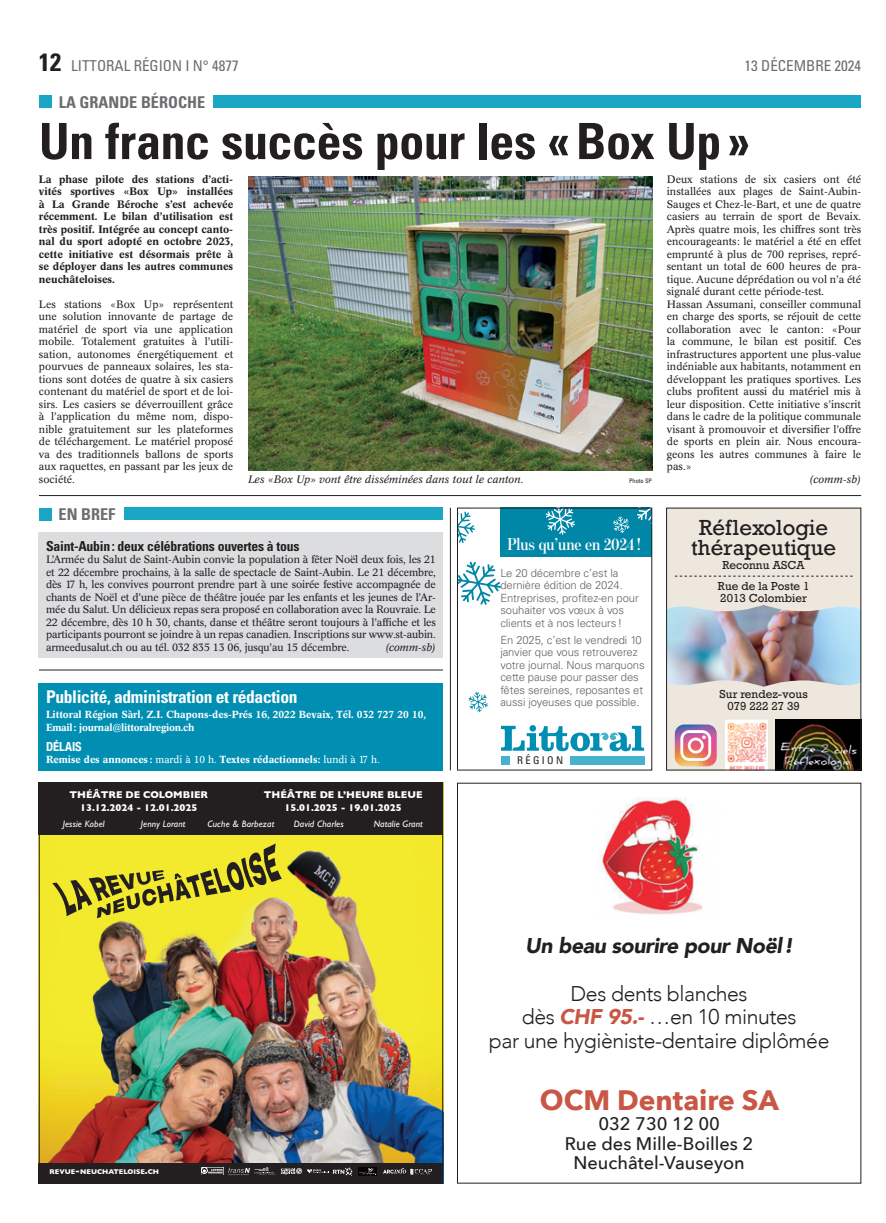
<style>
.page{position:relative;width:886px;height:1223px;background:#fff}
.page>*{position:absolute;margin:0;border:0;box-sizing:border-box;transform-origin:0 0}
.t1{font:700 condensed 50px "Univers";letter-spacing:-.01em;color:#231f20}
.t2{font:700 28.12px "Avenir Next";color:#c85746}
.t3{font:300 21.25px/23.8px "Avenir";letter-spacing:-.02em;color:#231f20;text-align:center}
.t4{font:italic 900 21.25px "Avenir";letter-spacing:-.02em;color:#231f20}
.t5{font:20.5px/19.2px "Rockwell";color:#231f20;text-align:center}
.t6{font:500 18.12px/19.8px "Avenir Next";color:#231f20;text-align:center}
.t7{font:700 condensed 17.5px "Univers";letter-spacing:-.02em;color:#fff}
.t8{font:600 17.5px "Benton Mod Disp Cond";color:#fff}
.t9{font:700 condensed 16.25px "Univers";color:#6c6d70}
.t10{font:condensed 15px "Univers";color:#6c6d70}
.t11{font:700 condensed 13.75px "Univers";letter-spacing:-.015em;color:#231f20}
.t12{font:700 condensed 12.5px "Helvetica Neue";color:#fff}
.t13{font:300 11.25px/12.5px "Univers LT Std";letter-spacing:-.01em;color:#636366}
.t14{font:10.88px/20.6px "Rockwell";color:#231f20;text-align:center}
.t15{font:10.62px/12.5px "Concorde BE";color:#231f20;text-align:justify}
.t16{font:500 10.62px/12.5px "Concorde BE";color:#231f20;text-align:justify}
.t17{font:italic 10.62px "Concorde BE";color:#231f20}
.t18{font:condensed 10.62px "Univers";letter-spacing:.22em;color:#231f20}
.t19{font:500 10.12px/12.5px "Concorde BE";color:#fff}
.t20{font:700 10px/12.5px "Gill Sans";color:#fff;text-align:center}
.t21{font:italic 9.38px "Gill Sans Std";letter-spacing:.01em;color:#fff}
.t22{font:700 7px "Gill Sans";color:#fff}
.t23{font:condensed 6.25px "Univers";color:#231f20}
.s1{font-weight:700;font-size:25px;color:#231f20}
.s2{font-weight:400}
.s3{font-size:10px}
.s4{font-weight:900;font-style:italic;color:#c85746}
</style>
<div class="page">
<div style="left:39px;top:95px;width:13px;height:13px;background:#1aa7c6"></div>
<div style="left:213px;top:95px;width:648px;height:13px;background:#1aa7c6"></div>
<img style="left:248px;top:176px;width:404px;height:294px">
<img style="left:41px;top:835px;width:400px;height:327px">
<div style="left:39px;top:1162px;width:404px;height:21px;background:#231f20"></div>
<div style="left:39px;top:783px;width:404px;height:52px;background:#231f20"></div>
<svg style="left:383px;top:1168px;width:23px;height:5px"></svg>
<svg style="left:201px;top:1167px;width:152px;height:8px"></svg>
<img style="left:359px;top:1167px;width:18px;height:8px">
<svg style="left:410px;top:1169px;width:20px;height:6px"></svg>
<img style="left:411px;top:1168px;width:21px;height:6px">
<svg style="left:52px;top:843px;width:230px;height:75px;background:#c8be2d"></svg>
<img style="left:600px;top:797px;width:103px;height:117px">
<hr style="left:39px;top:495px;width:822px;height:1px;background:#231f20">
<hr style="left:39px;top:669px;width:404px;height:1px;background:#231f20">
<div style="left:39px;top:508px;width:12px;height:12px;background:#1aa7c6"></div>
<div style="left:124px;top:508px;width:319px;height:12px;background:#1aa7c6"></div>
<div style="left:39px;top:533px;width:404px;height:125px;background:#dcdddf"></div>
<hr style="left:450px;top:508px;width:1px;height:262px;background:#231f20">
<div style="left:39px;top:683px;width:404px;height:87px;background:#008fb3"></div>
<div style="left:666px;top:508px;width:195px;height:262px;background:#ede7dd"></div>
<svg style="left:675px;top:576px;width:177px;height:1px"></svg>
<svg style="left:675px;top:724px;width:42px;height:42px;background:#d797a2"></svg>
<img style="left:775px;top:719px;width:84px;height:49px">
<img style="left:726px;top:719px;width:41px;height:49px">
<img style="left:668px;top:605px;width:191px;height:82px">
<div style="left:666px;top:508px;width:195px;height:262px;border:1px solid #231f20"></div>
<div style="left:500px;top:508px;width:152px;height:49px;background:#0086a6"></div>
<svg style="left:637px;top:510px;width:13px;height:11px"></svg>
<svg style="left:546px;top:510px;width:29px;height:24px"></svg>
<svg style="left:613px;top:516px;width:16px;height:17px"></svg>
<svg style="left:468px;top:691px;width:20px;height:21px"></svg>
<svg style="left:459px;top:561px;width:42px;height:44px"></svg>
<svg style="left:459px;top:511px;width:16px;height:32px"></svg>
<svg style="left:501px;top:725px;width:143px;height:26px"></svg>
<div style="left:501px;top:756px;width:8px;height:8px;background:#48b1cd"></div>
<div style="left:570px;top:756px;width:75px;height:8px;background:#48b1cd"></div>
<div style="left:457px;top:508px;width:195px;height:262px;border:1px solid #231f20"></div>
<h3 class="t10" style="left:39px;top:56px;width:201px"><span class="s1">12</span> LITTORAL RÉGION I N° 4877</h3>
<h3 class="t10" style="left:744px;top:56px;width:118px">13 DÉCEMBRE 2024</h3>
<h3 class="t9" style="left:59px;top:92px;width:148px">LA GRANDE BÉROCHE</h3>
<h1 class="t1" style="left:39px;top:111px;width:712px">Un franc succès pour les «Box Up»</h1>
<p class="t16" style="left:39px;top:173px;width:196px">La phase pilote des stations d’acti&shy;vités sportives «Box Up» installées à La Grande Béroche s’est achevée récemment. Le bilan d’utilisation est très positif. Intégrée au concept canto&shy;nal du sport adopté en octobre 2023, cette initiative est désormais prête à se déployer dans les autres communes neuchâteloises.</p>
<p class="t15" style="left:39px;top:298px;width:196px">Les stations «Box Up» représentent une solution innovante de partage de matériel de sport via une application mobile. Totalement gratuites à l’utili&shy;sation, autonomes énergétiquement et pourvues de panneaux solaires, les sta&shy;tions sont dotées de quatre à six casiers contenant du matériel de sport et de loi&shy;sirs. Les casiers se déverrouillent grâce à l’application du même nom, dispo&shy;nible gratuitement sur les plateformes de téléchargement. Le matériel proposé va des traditionnels ballons de sports aux raquettes, en passant par les jeux de société.</p>
<p class="t15" style="left:667px;top:173px;width:196px;text-align:left">Deux stations de six casiers ont été installées aux plages de Saint-Aubin-Sauges et Chez-le-Bart, et une de quatre casiers au terrain de sport de Bevaix.<br>Après quatre mois, les chiffres sont très encourageants: le matériel a été en effet emprunté à plus de 700 reprises, repré&shy;sentant un total de 600 heures de pra&shy;tique. Aucune déprédation ou vol n’a été signalé durant cette période-test.<br>Hassan Assumani, conseiller communal en charge des sports, se réjouit de cette collaboration avec le canton: «Pour la commune, le bilan est positif. Ces infrastructures apportent une plus-value indéniable aux habitants, notamment en développant les pratiques sportives. Les clubs profitent aussi du matériel mis à leur disposition. Cette initiative s’inscrit dans le cadre de la politique communale visant à promouvoir et diversifier l’offre de sports en plein air. Nous encoura&shy;geons les autres communes à faire le pas.»</p>
<p class="t17" style="left:248px;top:473px;width:277px">Les «Box Up» vont être disséminées dans tout le canton.</p>
<p class="t23" style="left:629px;top:476px;width:24px">Photo SP</p>
<p class="t17" style="left:809px;top:472px;width:53px">(comm-sb)</p>
<h3 class="t9" style="left:59px;top:504px;width:58px">EN BREF</h3>
<p class="t11" style="left:46px;top:537px;width:255px">Saint-Aubin: deux célébrations ouvertes à tous</p>
<p class="t15" style="left:46px;top:553px;width:391px">L’Armée du Salut de Saint-Aubin convie la population à fêter Noël deux fois, les 21 et 22 décembre prochains, à la salle de spectacle de Saint-Aubin. Le 21 décembre, dès 17 h, les convives pourront prendre part à une soirée festive accompagnée de chants de Noël et d’une pièce de théâtre jouée par les enfants et les jeunes de l’Ar&shy;mée du Salut. Un délicieux repas sera proposé en collaboration avec la Rouvraie. Le 22 décembre, dès 10 h 30, chants, danse et théâtre seront toujours à l’affiche et les participants pourront se joindre à un repas canadien. Inscriptions sur www.st-aubin. armeedusalut.ch ou au tél. 032 835 13 06, jusqu’au 15 décembre.</p>
<p class="t17" style="left:386px;top:640px;width:52px">(comm-sb)</p>
<h3 class="t7" style="left:46px;top:686px;width:253px">Publicité, administration et rédaction</h3>
<p class="t19" style="left:46px;top:708px;width:381px">Littoral Région Sàrl, Z.I. Chapons-des-Prés 16, 2022 Bevaix, Tél. 032 727 20 10,<br>Email: journal@littoralregion.ch</p>
<p class="t12" style="left:46px;top:736px;width:37px">DÉLAIS</p>
<p class="t19" style="left:46px;top:753px;width:335px">Remise des annonces : <span class="s2">mardi à 10 h.</span> Textes rédactionnels: <span class="s2">lundi à 17 h.</span></p>
<p class="t20" style="left:70px;top:788px;width:140px">THÉÂTRE DE COLOMBIER<br>13.12.2024 - 12.01.2025</p>
<p class="t20" style="left:264px;top:788px;width:160px">THÉÂTRE DE L’HEURE BLEUE<br>15.01.2025 - 19.01.2025</p>
<p class="t21" style="left:374px;top:818px;width:51px">Natalie Grant</p>
<p class="t21" style="left:63px;top:818px;width:43px">Jessie Kobel</p>
<p class="t21" style="left:141px;top:818px;width:46px">Jenny Lorant</p>
<p class="t21" style="left:208px;top:818px;width:68px">Cuche &amp; Barbezat</p>
<p class="t21" style="left:294px;top:818px;width:52px">David Charles</p>
<p class="t22" style="left:50px;top:1166px;width:111px">REVUE<span class="s3">-</span>NEUCHATELOISE<span class="s3">.</span>CH</p>
<h3 class="t8" style="left:507px;top:534px;width:135px">Plus qu’une en 2024 !</h3>
<p class="t13" style="left:500px;top:566px;width:140px">Le 20 décembre c’est la dernière édition de 2024.<br>Entreprises, profitez-en pour souhaiter vos vœux à vos clients et à nos lecteurs!</p>
<p class="t13" style="left:500px;top:633px;width:146px">En 2025, c’est le vendredi 10 janvier que vous retrouverez votre journal. Nous marquons cette pause pour passer des fêtes sereines, reposantes et aussi joyeuses que possible.</p>
<p class="t18" style="left:517px;top:753px;width:47px">RÉGION</p>
<h3 class="t5" style="left:691px;top:518px;width:146px">Réflexologie thérapeutique</h3>
<p class="t14" style="left:718px;top:555px;width:93px">Reconnu ASCA<br>Rue de la Poste 1</p>
<p class="t14" style="left:720px;top:587px;width:88px">2013 Colombier</p>
<p class="t14" style="left:720px;top:688px;width:90px;line-height:12px">Sur rendez-vous<br>079 222 27 39</p>
<h3 class="t4" style="left:525px;top:928px;width:270px">Un beau sourire pour Noël!</h3>
<h3 class="t3" style="left:489px;top:981px;width:342px">Des dents blanches<br>dès <span class="s4">CHF 95.-</span> …en 10 minutes<br>par une hygièniste-dentaire diplômée</h3>
<h2 class="t2" style="left:540px;top:1075px;width:240px">OCM Dentaire SA</h2>
<h3 class="t6" style="left:565px;top:1112px;width:190px">032 730 12 00<br>Rue des Mille-Boilles 2<br>Neuchâtel-Vauseyon</h3>
</div>
